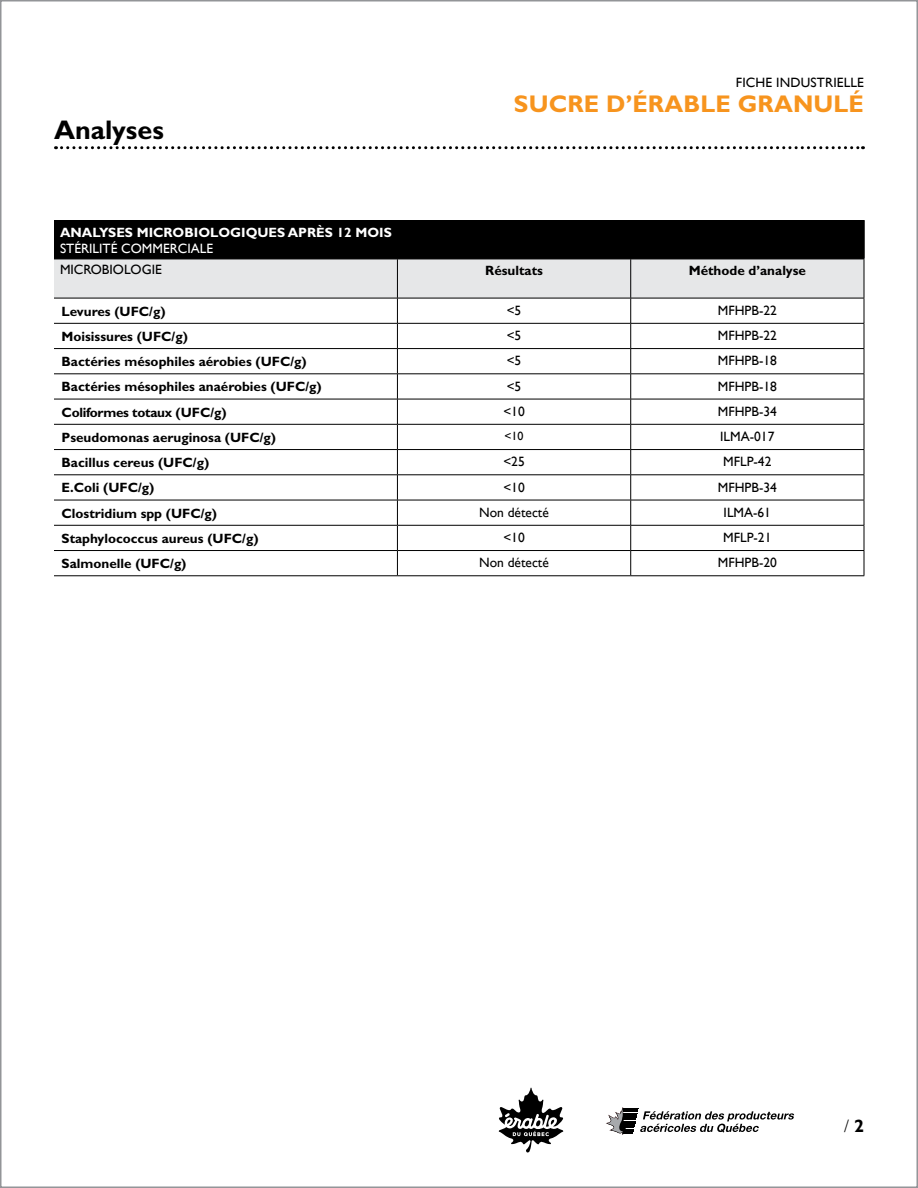
<style>
.page{position:relative;width:918px;height:1188px;background:#fff}
.page>*{position:absolute;margin:0;border:0;box-sizing:border-box;transform-origin:0 0}
.t1{font:700 27px "Gill Sans";color:#000}
.t2{font:700 24.15px "Gill Sans";letter-spacing:.005em;color:#f7941e}
.t3{font:300 18px "Gill Sans";color:#000}
.t4{font:700 13.5px "Gill Sans";color:#000}
.t5{font:13.5px "Gill Sans";color:#000}
.t6{font:700 13.5px "Gill Sans";color:#fff}
.t7{font:700 13.5px "Gill Sans";letter-spacing:-.02em;color:#000}
.t8{font:13.5px "Gill Sans";color:#fff}
.t9{font:12px "Gill Sans";color:#000}
.s1{font-weight:700}
</style>
<div class="page">
<svg style="left:607px;top:1108px;width:187px;height:26px"></svg>
<svg style="left:498px;top:1088px;width:66px;height:65px"></svg>
<div style="left:54px;top:221px;width:810px;height:38px;background:#000"></div>
<hr style="left:863px;top:221px;width:2px;height:38px;background:#000">
<hr style="left:54px;top:220px;width:343px;height:1px;background:#000">
<hr style="left:397px;top:220px;width:234px;height:1px;background:#000">
<hr style="left:631px;top:220px;width:234px;height:1px;background:#000">
<hr style="left:54px;top:575px;width:343px;height:1px;background:#000">
<hr style="left:397px;top:575px;width:234px;height:1px;background:#000">
<hr style="left:631px;top:575px;width:233px;height:1px;background:#000">
<svg style="left:54px;top:259px;width:811px;height:316px"></svg>
<hr style="left:54px;top:298px;width:343px;height:1px;background:#000">
<hr style="left:397px;top:298px;width:234px;height:1px;background:#000">
<hr style="left:631px;top:298px;width:233px;height:1px;background:#000">
<svg style="left:56px;top:146px;width:807px;height:3px"></svg>
<h1 class="t1" style="left:54px;top:114px;width:111px">Analyses</h1>
<p class="t5" style="left:736px;top:75px;width:130px">FICHE INDUSTRIELLE</p>
<h2 class="t2" style="left:514px;top:90px;width:352px">SUCRE D’ÉRABLE GRANULÉ</h2>
<p class="t6" style="left:60px;top:224px;width:333px">ANALYSES MICROBIOLOGIQUES APRÈS 12 MOIS</p>
<p class="t8" style="left:60px;top:240px;width:155px">STÉRILITÉ COMMERCIALE</p>
<p class="t5" style="left:60px;top:262px;width:103px">MICROBIOLOGIE</p>
<p class="t4" style="left:485px;top:263px;width:59px">Résultats</p>
<p class="t4" style="left:689px;top:263px;width:119px">Méthode d’analyse</p>
<p class="t4" style="left:62px;top:303px;width:106px">Levures (UFC/g)</p>
<p class="t5" style="left:507px;top:302px;width:16px">&lt;5</p>
<p class="t5" style="left:718px;top:302px;width:61px">MFHPB-22</p>
<p class="t4" style="left:62px;top:328px;width:128px">Moisissures (UFC/g)</p>
<p class="t5" style="left:507px;top:328px;width:16px">&lt;5</p>
<p class="t5" style="left:718px;top:328px;width:61px">MFHPB-22</p>
<p class="t4" style="left:62px;top:354px;width:247px">Bactéries mésophiles aérobies (UFC/g)</p>
<p class="t5" style="left:507px;top:353px;width:16px">&lt;5</p>
<p class="t5" style="left:718px;top:353px;width:61px">MFHPB-18</p>
<p class="t4" style="left:62px;top:379px;width:262px">Bactéries mésophiles anaérobies (UFC/g)</p>
<p class="t5" style="left:507px;top:378px;width:16px">&lt;5</p>
<p class="t5" style="left:718px;top:378px;width:61px">MFHPB-18</p>
<p class="t7" style="left:62px;top:404px;width:167px">Coliformes totaux (UFC/g)</p>
<p class="t5" style="left:503px;top:403px;width:23px">&lt;10</p>
<p class="t5" style="left:718px;top:403px;width:61px">MFHPB-34</p>
<p class="t4" style="left:62px;top:429px;width:216px">Pseudomonas aeruginosa (UFC/g)</p>
<p class="t9" style="left:505px;top:429px;width:21px">&lt;10</p>
<p class="t5" style="left:720px;top:429px;width:56px">ILMA-017</p>
<p class="t4" style="left:62px;top:455px;width:149px">Bacillus cereus (UFC/g)</p>
<p class="t5" style="left:503px;top:454px;width:23px">&lt;25</p>
<p class="t5" style="left:723px;top:454px;width:50px">MFLP-42</p>
<p class="t4" style="left:62px;top:480px;width:94px">E.Coli (UFC/g)</p>
<p class="t5" style="left:503px;top:479px;width:23px">&lt;10</p>
<p class="t5" style="left:718px;top:479px;width:61px">MFHPB-34</p>
<p class="t4" style="left:62px;top:505px;width:157px">Clostridium spp (UFC/g)</p>
<p class="t5" style="left:479px;top:504px;width:71px">Non détecté</p>
<p class="t5" style="left:724px;top:504px;width:49px">ILMA-61</p>
<p class="t4" style="left:62px;top:530px;width:198px">Staphylococcus aureus (UFC/g)</p>
<p class="t5" style="left:503px;top:530px;width:23px">&lt;10</p>
<p class="t5" style="left:723px;top:530px;width:50px">MFLP-21</p>
<p class="t4" style="left:62px;top:556px;width:126px">Salmonelle (UFC/g)</p>
<p class="t5" style="left:479px;top:555px;width:71px">Non détecté</p>
<p class="t5" style="left:718px;top:555px;width:61px">MFHPB-20</p>
<h3 class="t3" style="left:844px;top:1116px;width:21px">/ <span class="s1">2</span></h3>
</div>
